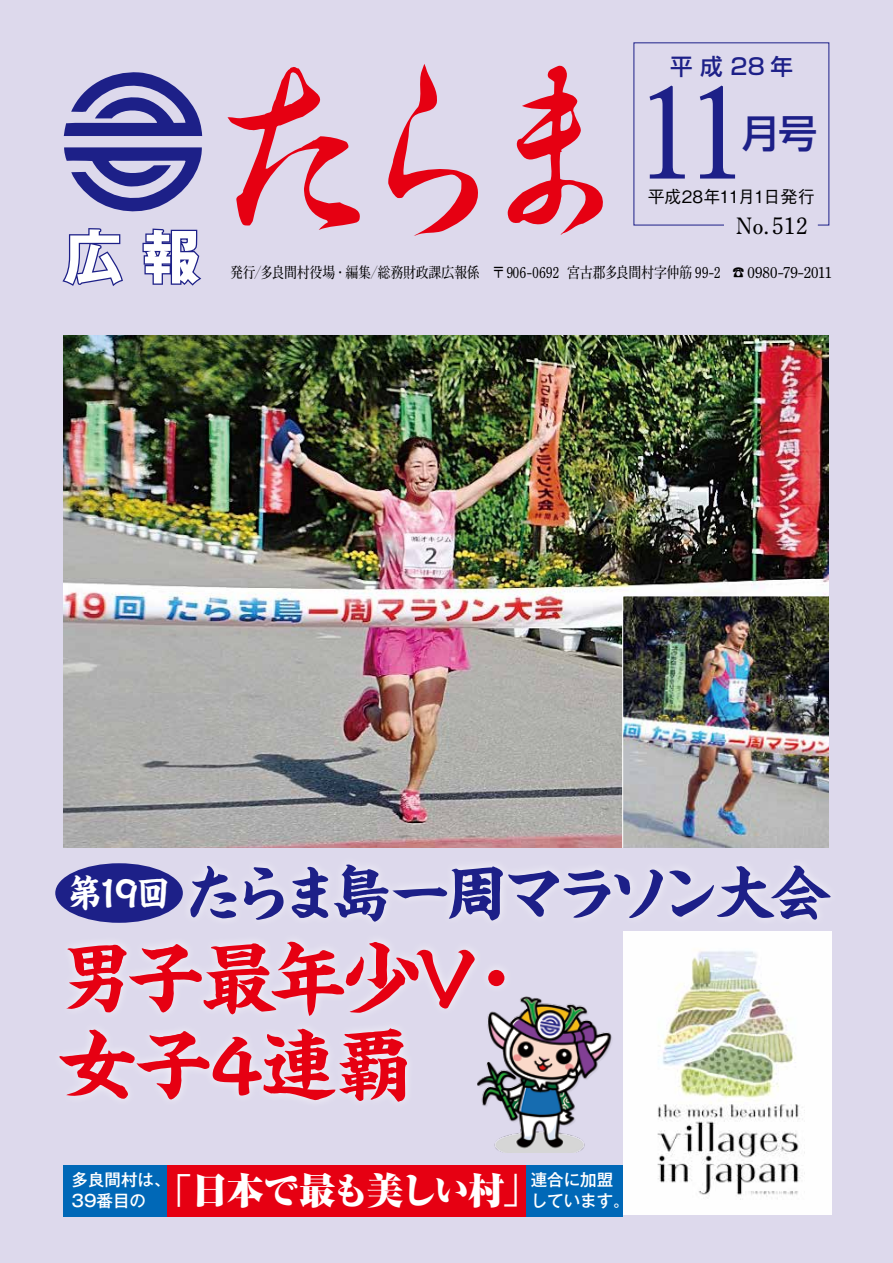
<style>
.page{position:relative;width:893px;height:1263px;background:#ddd9ec}
.page>*{position:absolute;margin:0;border:0;box-sizing:border-box;transform-origin:0 0}
.t1{font:127.5px "Koz Min Pro";color:#1d2088}
.t2{font:700 76.5px/87px "Kaisho MCBK1 Pro De";letter-spacing:-.05em;color:#e60012}
.t3{font:700 60px "Kaisho MCBK1 Pro De";letter-spacing:-.13em;color:#1d2088}
.t4{font:700 58.5px "Gothic MB101 Pro";color:#fff}
.t5{font:500 39px "Shin Go Pro";color:#1d2088}
.t6{font:700 37.5px "Kaisho MCBK1 Pro De";color:#fff;scale:.9 1}
.t7{font:900 36px "Ryumin Pro";letter-spacing:-.04em;color:#fff}
.t8{font:700 22.5px "Futo Min A101 Pro";color:#000}
.t9{font:500 22.5px "Shin Go Pro";color:#1d2088}
.t10{font:500 16.95px "Gothic BBB Pro";letter-spacing:-.025em;color:#000}
.t11{font:500 16.5px/21px "Gothic MB101 Pro";color:#fff}
.t12{font:700 15px "Futo Min A101 Pro";letter-spacing:-.025em;color:#000;scale:.86 1}
.t13{font:700 15px "Futo Min A101 Pro";letter-spacing:-.025em;color:#000;scale:.8 1}
</style>
<div class="page">
<svg style="left:64px;top:72px;width:138px;height:64px"></svg>
<svg style="left:64px;top:147px;width:138px;height:65px"></svg>
<svg style="left:227px;top:67px;width:133px;height:163px"></svg>
<svg style="left:388px;top:64px;width:90px;height:172px"></svg>
<svg style="left:508px;top:65px;width:95px;height:170px"></svg>
<svg style="left:62px;top:228px;width:61px;height:58px"></svg>
<svg style="left:142px;top:228px;width:60px;height:58px"></svg>
<svg style="left:633px;top:42px;width:196px;height:184px"></svg>
<img style="left:64px;top:336px;width:764px;height:512px">
<img style="left:623px;top:1110px;width:208px;height:105px">
<div style="left:64px;top:1165px;width:559px;height:51px;background:#0068b7"></div>
<div style="left:167px;top:1165px;width:359px;height:51px;background:#e60012"></div>
<img style="left:622px;top:595px;width:207px;height:253px">
<div style="left:51px;top:855px;width:788px;height:255px;background:#fff;opacity:.75"></div>
<img style="left:477px;top:995px;width:137px;height:157px">
<div style="left:55px;top:863px;width:128px;height:60px;background:#1d2088;border-radius:50%"></div>
<h3 class="t9" style="left:670px;top:48px;width:124px">平成 28 年</h3>
<h1 class="t1" style="left:627px;top:41px;width:130px">11</h1>
<h3 class="t5" style="left:741px;top:102px;width:78px">月号</h3>
<h3 class="t4" style="left:64px;top:208px;width:138px">広報</h3>
<p class="t10" style="left:648px;top:183px;width:168px">平成28年11月1日発行</p>
<h3 class="t8" style="left:736px;top:208px;width:74px">No.512</h3>
<p class="t12" style="left:230px;top:261px;width:384px">発行／多良間村役場・編集／総務財政課広報係　〒906-0692</p>
<p class="t12" style="left:567px;top:261px;width:180px">宮古郡多良間村字仲筋 99-2</p>
<p class="t13" style="left:732px;top:261px;width:127px">☎ 0980-79-2011</p>
<h3 class="t6" style="left:68px;top:861px;width:39px">第</h3>
<h3 class="t6" style="left:96px;top:861px;width:83px">19回</h3>
<h3 class="t3" style="left:183px;top:842px;width:649px">たらま島一周マラソン大会</h3>
<h2 class="t2" style="left:60px;top:923px;width:419px">男子最年少V女子4連覇</h2>
<h2 class="t2" style="left:458px;top:923px;width:78px">・</h2>
<p class="t11" style="left:72px;top:1167px;width:101px">多良間村は、<br>39番目の</p>
<h3 class="t7" style="left:156px;top:1161px;width:384px">「日本で最も美しい村」</h3>
<p class="t11" style="left:531px;top:1167px;width:84px">連合に加盟</p>
<p class="t11" style="left:531px;top:1188px;width:101px">しています。</p>
</div>
